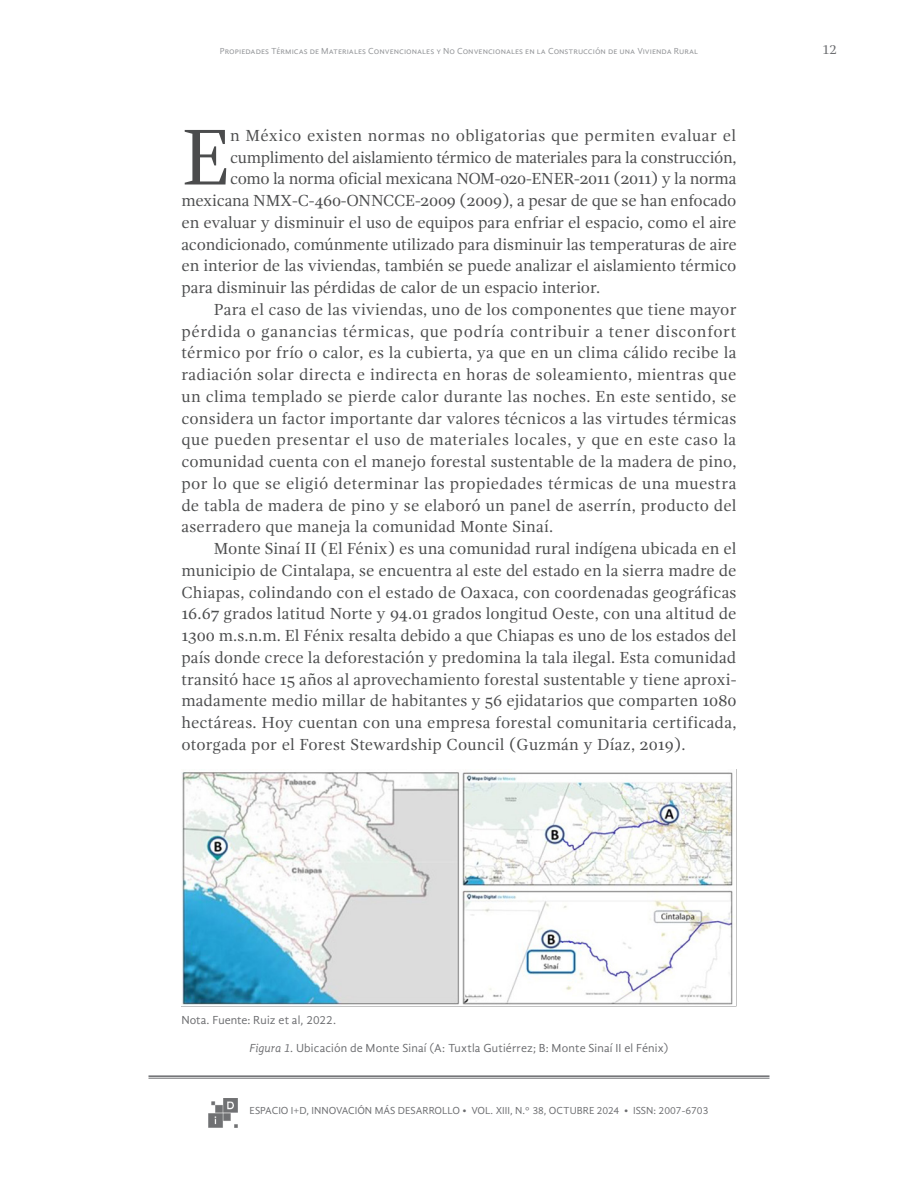
<style>
.page{position:relative;width:918px;height:1188px;background:#fff}
.page>*{position:absolute;margin:0;border:0;box-sizing:border-box;transform-origin:0 0}
.Párrafo_p{font:81.45px "Gandhi Serif";color:#4b4c4d}
.Párrafo_s{font:16.5px/21.8px "Gandhi Serif";letter-spacing:.01em;color:#4b4c4d;text-align:justify}
.Párrafo_p-2{font:16.5px "Gandhi Serif";letter-spacing:-.01em;color:#4b4c4d}
.Párrafo_p-3{font:16.5px "Gandhi Serif";letter-spacing:.02em;color:#4b4c4d}
.t1{font:13.5px "Gandhi Serif";color:#6c6d70}
.pie_de_foto{font:12px "Gandhi Sans";letter-spacing:.01em;color:#6c6d70}
.t2{font:10.5px "Gandhi Sans";color:#6c6d70}
.t3{font:9px "Gandhi Sans";color:#939598}
.s1{font-style:italic}
</style>
<div class="page">
<hr style="left:148px;top:1075px;width:622px;height:2px;background:#6c6d70">
<hr style="left:148px;top:1078px;width:622px;height:1px;background:#6c6d70">
<img style="left:208px;top:1098px;width:30px;height:29px">
<img style="left:181px;top:770px;width:556px;height:237px">
<p class="t3" style="left:220px;top:46px;width:480px">Propiedades Térmicas de Materiales Convencionales y No Convencionales en la Construcción de una Vivienda Rural</p>
<p class="t1" style="left:822px;top:42px;width:16px">12</p>
<p class="Párrafo_p" style="left:181px;top:111px;width:51px">E</p>
<p class="Párrafo_p-3" style="left:230px;top:126px;width:508px">n México existen normas no obligatorias que permiten evaluar el</p>
<p class="Párrafo_p-2" style="left:230px;top:148px;width:508px">cumplimento del aislamiento térmico de materiales para la construcción,</p>
<p class="Párrafo_p-2" style="left:230px;top:170px;width:508px">como la norma oficial mexicana NOM-020-ENER-2011 (2011) y la norma</p>
<p class="Párrafo_p-2" style="left:181px;top:191px;width:556px">mexicana NMX-C-460-ONNCCE-2009 (2009), a pesar de que se han enfocado</p>
<p class="Párrafo_p-2" style="left:181px;top:213px;width:557px">en evaluar y disminuir el uso de equipos para enfriar el espacio, como el aire</p>
<p class="Párrafo_p-2" style="left:181px;top:235px;width:557px">acondicionado, comúnmente utilizado para disminuir las temperaturas de aire</p>
<p class="Párrafo_p-2" style="left:181px;top:257px;width:556px">en interior de las viviendas, también se puede analizar el aislamiento térmico</p>
<p class="Párrafo_p-2" style="left:181px;top:278px;width:420px">para disminuir las pérdidas de calor de un espacio interior.</p>
<p class="Párrafo_s" style="left:181px;top:299px;width:557px;text-indent:32px">Para el caso de las viviendas, uno de los componentes que tiene mayor pérdida o ganancias térmicas, que podría contribuir a tener disconfort térmico por frío o calor, es la cubierta, ya que en un clima cálido recibe la radiación solar directa e indirecta en horas de soleamiento, mientras que un clima templado se pierde calor durante las noches. En este sentido, se considera un factor importante dar valores técnicos a las virtudes térmicas que pueden presentar el uso de materiales locales, y que en este caso la comunidad cuenta con el manejo forestal sustentable de la madera de pino, por lo que se eligió determinar las propiedades térmicas de una muestra de tabla de madera de pino y se elaboró un panel de aserrín, producto del aserradero que maneja la comunidad Monte Sinaí.</p>
<p class="Párrafo_s" style="left:181px;top:538px;width:557px;text-indent:32px">Monte Sinaí II (El Fénix) es una comunidad rural indígena ubicada en el municipio de Cintalapa, se encuentra al este del estado en la sierra madre de Chiapas, colindando con el estado de Oaxaca, con coordenadas geográficas 16.67 grados latitud Norte y 94.01 grados longitud Oeste, con una altitud de 1300 m.s.n.m. El Fénix resalta debido a que Chiapas es uno de los estados del país donde crece la deforestación y predomina la tala ilegal. Esta comunidad transitó hace 15 años al aprovechamiento forestal sustentable y tiene aproxi&shy;madamente medio millar de habitantes y 56 ejidatarios que comparten 1080 hectáreas. Hoy cuentan con una empresa forestal comunitaria certificada, otorgada por el Forest Stewardship Council (Guzmán y Díaz, 2019).</p>
<p class="pie_de_foto" style="left:181px;top:1013px;width:156px">Nota. Fuente: Ruiz et al, 2022.</p>
<p class="pie_de_foto" style="left:249px;top:1042px;width:421px"><span class="s1">Figura 1.</span> Ubicación de Monte Sinaí (A: Tuxtla Gutiérrez; B: Monte Sinaí II el Fénix)</p>
<p class="t2" style="left:250px;top:1105px;width:460px">ESPACIO I+D, INNOVACIÓN MÁS DESARROLLO • VOL. XIII, N.° 38, OCTUBRE 2024 • ISSN: 2007-6703</p>
</div>
